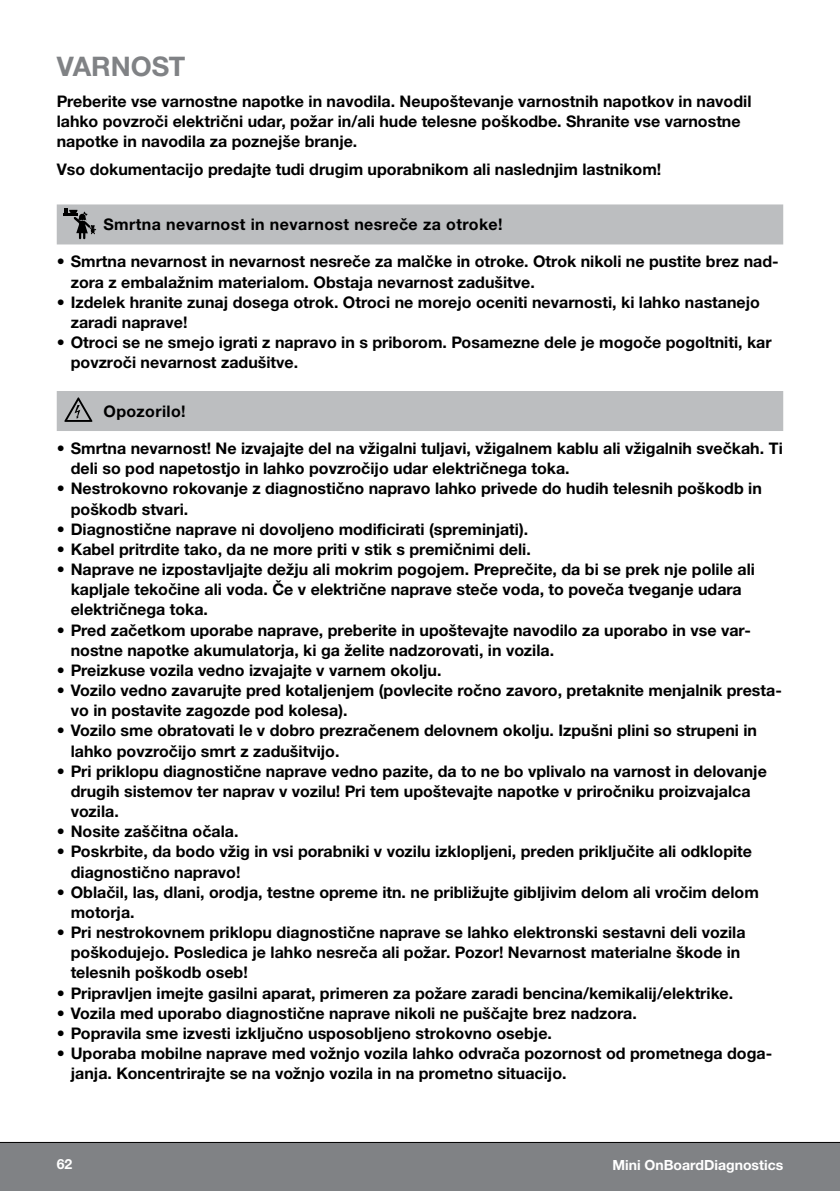
<style>
.page{position:relative;width:840px;height:1191px;background:#fff}
.page>*{position:absolute;margin:0;border:0;box-sizing:border-box;transform-origin:0 0}
.t1{font:700 27px "Helvetica Neue LTW1 G";color:#808285}
.t2{font:700 16px/20.2px "Helvetica Neue LTW1 G";color:#000}
.t3{font:700 16px "Helvetica Neue LTW1 G";letter-spacing:.025em;color:#000}
.t4{font:700 14px "Helvetica Neue LTW1 G";color:#fff}
</style>
<div class="page">
<div style="left:0;top:1142px;width:839px;height:49px;background:#808285"></div>
<hr style="left:0;top:1142px;width:839px;height:1px;background:#000">
<div style="left:57px;top:204px;width:725px;height:40px;background:#bcbec0"></div>
<div style="left:57px;top:391px;width:725px;height:40px;background:#bcbec0"></div>
<svg style="left:63px;top:208px;width:33px;height:31px"></svg>
<svg style="left:64px;top:397px;width:28px;height:25px"></svg>
<h1 class="t1" style="left:57px;top:50px;width:74px">Varnos</h1>
<h1 class="t1" style="left:169px;top:50px;width:18px">t</h1>
<p class="t2" style="left:57px;top:92px;width:695px">Preberite vse varnostne napotke in navodila. Neupoštevanje varnostnih napotkov in navodil lahko povzroči električni udar, požar in/ali hude telesne poškodbe. Shranite vse varnostne napotke in navodila za poznejše branje.</p>
<p class="t2" style="left:57px;top:159px;width:605px">Vso dokumentacijo predajte tudi drugim uporabnikom ali naslednjim lastnikom!</p>
<p class="t3" style="left:103px;top:215px;width:400px">Smrtna nevarnost in nevarnost nesreče za otroke!</p>
<p class="t2" style="left:71px;top:251px;width:709px;text-indent:-14px">• Smrtna nevarnost in nevarnost nesreče za malčke in otroke. Otrok nikoli ne pustite brez nad&shy;zora z embalažnim materialom. Obstaja nevarnost zadušitve.</p>
<p class="t2" style="left:71px;top:292px;width:690px;text-indent:-14px">• Izdelek hranite zunaj dosega otrok. Otroci ne morejo oceniti nevarnosti, ki lahko nastanejo zaradi naprave!</p>
<p class="t2" style="left:71px;top:332px;width:702px;text-indent:-14px">• Otroci se ne smejo igrati z napravo in s priborom. Posamezne dele je mogoče pogoltniti, kar povzroči nevarnost zadušitve.</p>
<p class="t3" style="left:103px;top:401px;width:84px">Opozorilo!</p>
<p class="t2" style="left:71px;top:438px;width:713px;text-indent:-14px">• Smrtna nevarnost! Ne izvajajte del na vžigalni tuljavi, vžigalnem kablu ali vžigalnih svečkah. Ti deli so pod napetostjo in lahko povzročijo udar električnega toka.</p>
<p class="t2" style="left:71px;top:478px;width:692px;text-indent:-14px">• Nestrokovno rokovanje z diagnostično napravo lahko privede do hudih telesnih poškodb in poškodb stvari.</p>
<p class="t2" style="left:57px;top:519px;width:473px">• Diagnostične naprave ni dovoljeno modificirati (spreminjati).</p>
<p class="t2" style="left:57px;top:539px;width:475px">• Kabel pritrdite tako, da ne more priti v stik s premičnimi deli.</p>
<p class="t2" style="left:71px;top:559px;width:685px;text-indent:-14px">• Naprave ne izpostavljajte dežju ali mokrim pogojem. Preprečite, da bi se prek nje polile ali kapljale tekočine ali voda. Če v električne naprave steče voda, to poveča tveganje udara električnega toka.</p>
<p class="t2" style="left:71px;top:619px;width:681px;text-indent:-14px">• Pred začetkom uporabe naprave, preberite in upoštevajte navodilo za uporabo in vse var&shy;nostne napotke akumulatorja, ki ga želite nadzorovati, in vozila.</p>
<p class="t2" style="left:57px;top:660px;width:386px">• Preizkuse vozila vedno izvajajte v varnem okolju.</p>
<p class="t2" style="left:71px;top:680px;width:712px;text-indent:-14px">• Vozilo vedno zavarujte pred kotaljenjem (povlecite ročno zavoro, pretaknite menjalnik presta&shy;vo in postavite zagozde pod kolesa).</p>
<p class="t2" style="left:71px;top:720px;width:687px;text-indent:-14px">• Vozilo sme obratovati le v dobro prezračenem delovnem okolju. Izpušni plini so strupeni in lahko povzročijo smrt z zadušitvijo.</p>
<p class="t2" style="left:71px;top:761px;width:697px;text-indent:-14px">• Pri priklopu diagnostične naprave vedno pazite, da to ne bo vplivalo na varnost in delovanje drugih sistemov ter naprav v vozilu! Pri tem upoštevajte napotke v priročniku proizvajalca vozila.</p>
<p class="t2" style="left:57px;top:821px;width:183px">• Nosite zaščitna očala.</p>
<p class="t2" style="left:71px;top:841px;width:682px;text-indent:-14px">• Poskrbite, da bodo vžig in vsi porabniki v vozilu izklopljeni, preden priključite ali odklopite diagnostično napravo!</p>
<p class="t2" style="left:71px;top:881px;width:689px;text-indent:-14px">• Oblačil, las, dlani, orodja, testne opreme itn. ne približujte gibljivim delom ali vročim delom motorja.</p>
<p class="t2" style="left:71px;top:922px;width:676px;text-indent:-14px">• Pri nestrokovnem priklopu diagnostične naprave se lahko elektronski sestavni deli vozila poškodujejo. Posledica je lahko nesreča ali požar. Pozor! Nevarnost materialne škode in telesnih poškodb oseb!</p>
<p class="t2" style="left:57px;top:982px;width:677px">• Pripravljen imejte gasilni aparat, primeren za požare zaradi bencina/kemikalij/elektrike.</p>
<p class="t2" style="left:57px;top:1002px;width:581px">• Vozila med uporabo diagnostične naprave nikoli ne puščajte brez nadzora.</p>
<p class="t2" style="left:57px;top:1023px;width:496px">• Popravila sme izvesti izključno usposobljeno strokovno osebje.</p>
<p class="t2" style="left:71px;top:1043px;width:702px;text-indent:-14px">• Uporaba mobilne naprave med vožnjo vozila lahko odvrača pozornost od prometnega doga&shy;janja. Koncentrirajte se na vožnjo vozila in na prometno situacijo.</p>
<p class="t4" style="left:57px;top:1155px;width:17px">62</p>
<p class="t4" style="left:612px;top:1156px;width:172px">Mini OnBoardDiagnostics</p>
</div>
